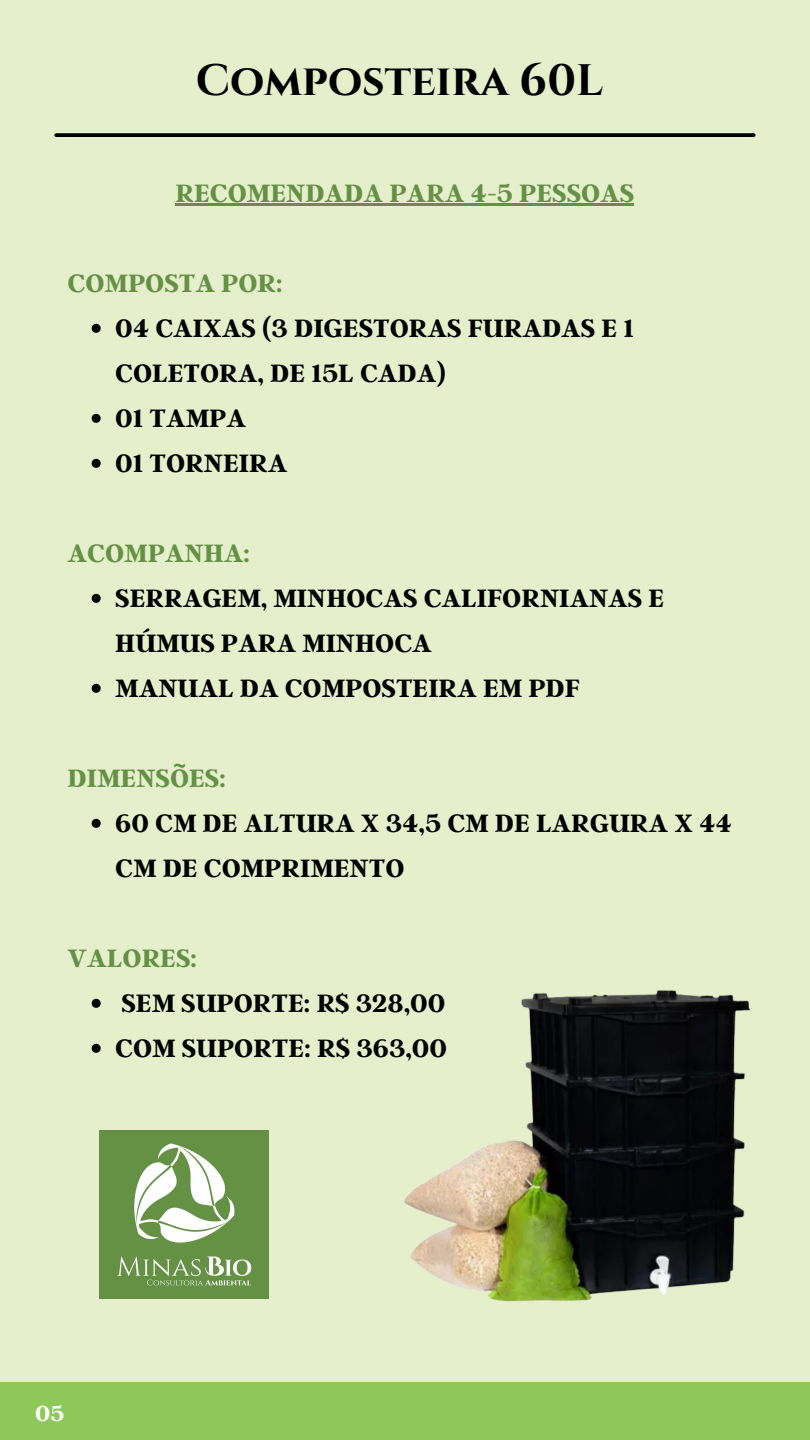
<style>
.page{position:relative;width:810px;height:1440px;background:#e5efcb}
.page>*{position:absolute;margin:0;border:0;box-sizing:border-box;transform-origin:0 0}
.t1{font:700 44px "Cinzel";color:#000}
.t2{font:700 28px/45px "Argent CF";color:#000}
.t3{font:700 28px "Argent CF";color:#659145}
.t4{font:700 24.2px "Argent CF";color:#fff}
</style>
<div class="page">
<img style="left:99px;top:1130px;width:169px;height:169px">
<img style="left:404px;top:990px;width:347px;height:312px">
<svg style="left:92px;top:324px;width:9px;height:9px"></svg>
<svg style="left:92px;top:414px;width:9px;height:9px"></svg>
<svg style="left:92px;top:459px;width:9px;height:9px"></svg>
<svg style="left:92px;top:594px;width:9px;height:9px"></svg>
<svg style="left:92px;top:684px;width:9px;height:9px"></svg>
<svg style="left:92px;top:819px;width:9px;height:9px"></svg>
<svg style="left:92px;top:999px;width:9px;height:9px"></svg>
<svg style="left:92px;top:1044px;width:9px;height:9px"></svg>
<hr style="left:176px;top:204px;width:458px;height:2px;background:#659145">
<svg style="left:56px;top:133px;width:698px;height:4px;fill:#000"></svg>
<div style="left:0;top:1382px;width:810px;height:58px;background:#8ec859"></div>
<h1 class="t1" style="left:196px;top:53px;width:409px">Composteira 60L</h1>
<p class="t3" style="left:176px;top:175px;width:460px">RECOMENDADA PARA 4-5 PESSOAS</p>
<p class="t3" style="left:68px;top:265px;width:217px">COMPOSTA POR:</p>
<p class="t2" style="left:115px;top:304px;width:520px">04 CAIXAS (3 DIGESTORAS FURADAS E 1<br>COLETORA, DE 15L CADA)<br>01 TAMPA<br>01 TORNEIRA</p>
<p class="t3" style="left:68px;top:535px;width:184px">ACOMPANHA:</p>
<p class="t2" style="left:115px;top:574px;width:551px">SERRAGEM, MINHOCAS CALIFORNIANAS E<br>HÚMUS PARA MINHOCA<br>MANUAL DA COMPOSTEIRA EM PDF</p>
<p class="t3" style="left:68px;top:760px;width:160px">DIMENSÕES:</p>
<p class="t2" style="left:115px;top:799px;width:618px">60 CM DE ALTURA X 34,5 CM DE LARGURA X 44<br>CM DE COMPRIMENTO</p>
<p class="t3" style="left:68px;top:940px;width:131px">VALORES:</p>
<p class="t2" style="left:115px;top:979px;width:333px">SEM SUPORTE: R$ 328,00<br>COM SUPORTE: R$ 363,00</p>
<p class="t4" style="left:35px;top:1397px;width:31px">05</p>
</div>
